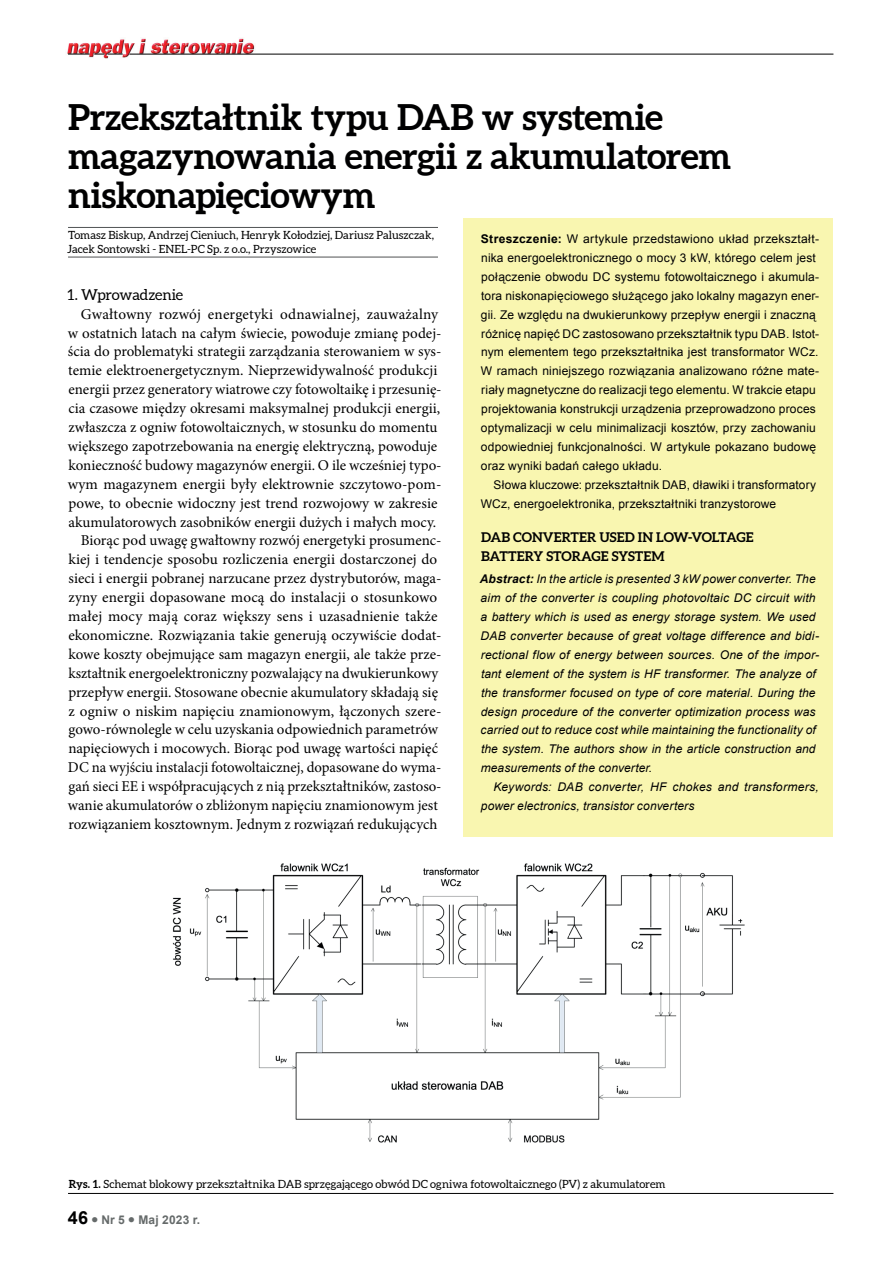
<style>
.page{position:relative;width:893px;height:1263px;background:#fff}
.page>*{position:absolute;margin:0;border:0;box-sizing:border-box;transform-origin:0 0}
.t1{font:700 36px/39px "Aleo";letter-spacing:-.005em;color:#000001}
.t2{font:15px "Minion Pro";color:#000001}
.t3{font:15px "Aleo";letter-spacing:-.01em;color:#000001}
.t4{font:700 13.5px/18.9px "Aleo";color:#000001}
.t5{font:12px/18.9px "Arial";letter-spacing:.015em;color:#000001}
.t6{font:italic 12px/18.9px "Arial";letter-spacing:.015em;color:#000001}
.t7{font:700 12px "Arial";letter-spacing:.015em;color:#656a6a}
.t8{font:11.25px/13.5px "Aleo";letter-spacing:.005em;color:#000001}
.s1{font-weight:700}
.s2{font-size:18px;color:#000001}
</style>
<div class="page">
<img style="left:67px;top:38px;width:190px;height:21px">
<hr style="left:129px;top:54px;width:704px;height:1px;background:#000001">
<svg style="left:68px;top:54px;width:55px;height:1px"></svg>
<div style="left:463px;top:218px;width:370px;height:618px;background:#f9f6b0"></div>
<hr style="left:68px;top:1193px;width:765px;height:1px;background:#000001">
<img style="left:172px;top:863px;width:573px;height:280px">
<hr style="left:68px;top:227px;width:370px;height:1px;background:#4f5253">
<hr style="left:68px;top:257px;width:370px;height:1px;background:#4f5253">
<h1 class="t1" style="left:68px;top:99px;width:665px">Przekształtnik typu DAB w systemie magazynowania energii z akumulatorem niskonapięciowym</h1>
<p class="t5" style="left:481px;top:229px;width:340px"><span class="s1">Streszczenie:</span> W artykule przedstawiono układ przekształt&shy;nika energoelektronicznego o mocy 3 kW, którego celem jest połączenie obwodu DC systemu fotowoltaicznego i akumula&shy;tora niskonapięciowego służącego jako lokalny magazyn ener&shy;gii. Ze względu na dwukierunkowy przepływ energii i znaczną różnicę napięć DC zastosowano przekształtnik typu DAB. Istot&shy;nym elementem tego przekształtnika jest transformator WCz.<br>W ramach niniejszego rozwiązania analizowano różne mate&shy;riały magnetyczne do realizacji tego elementu. W trakcie etapu projektowania konstrukcji urządzenia przeprowadzono proces optymalizacji w celu minimalizacji kosztów, przy zachowaniu odpowiedniej funkcjonalności. W artykule pokazano budowę oraz wyniki badań całego układu.</p>
<p class="t5" style="left:481px;top:475px;width:337px;text-indent:13px">Słowa kluczowe: przekształtnik DAB, dławiki i transformatory<br>WCz, energoelektronika, przekształtniki tranzystorowe</p>
<p class="t4" style="left:481px;top:529px;width:274px">DAB CONVERTER USED IN LOW-VOLTAGE<br>BATTERY STORAGE SYSTEM</p>
<p class="t6" style="left:480px;top:570px;width:341px"><span class="s1">Abstract:</span> In the article is presented 3 kW power converter. The aim of the converter is coupling photovoltaic DC circuit with a battery which is used as energy storage system. We used DAB converter because of great voltage difference and bidi&shy;rectional flow of energy between sources. One of the impor&shy;tant element of the system is HF transformer. The analyze of the transformer focused on type of core material. During the design procedure of the converter optimization process was carried out to reduce cost while maintaining the functionality of the system. The authors show in the article construction and measurements of the converter.</p>
<p class="t6" style="left:481px;top:778px;width:340px;text-indent:12px">Keywords: DAB converter, HF chokes and transformers, power electronics, transistor converters</p>
<p class="t8" style="left:67px;top:229px;width:368px">Tomasz Biskup, Andrzej Cieniuch, Henryk Kołodziej, Dariusz Paluszczak,<br>Jacek Sontowski - ENEL-PC Sp. z o.o., Przyszowice</p>
<p class="t3" style="left:68px;top:286px;width:117px">1. Wprowadzenie</p>
<p class="t2" style="left:81px;top:304px;width:359px">Gwałtowny rozwój energetyki odnawialnej, zauważalny</p>
<p class="t2" style="left:68px;top:323px;width:375px">w ostatnich latach na całym świecie, powoduje zmianę podej-</p>
<p class="t2" style="left:68px;top:342px;width:375px">ścia do problematyki strategii zarządzania sterowaniem w sys-</p>
<p class="t2" style="left:68px;top:360px;width:371px">temie elektroenergetycznym. Nieprzewidywalność produkcji</p>
<p class="t2" style="left:68px;top:379px;width:375px">energii przez generatory wiatrowe czy fotowoltaikę i przesunię-</p>
<p class="t2" style="left:68px;top:398px;width:373px">cia czasowe między okresami maksymalnej produkcji energii,</p>
<p class="t2" style="left:69px;top:417px;width:370px">zwłaszcza z ogniw fotowoltaicznych, w stosunku do momentu</p>
<p class="t2" style="left:68px;top:436px;width:371px">większego zapotrzebowania na energię elektryczną, powoduje</p>
<p class="t2" style="left:68px;top:455px;width:375px">konieczność budowy magazynów energii. O ile wcześniej typo-</p>
<p class="t2" style="left:68px;top:474px;width:375px">wym magazynem energii były elektrownie szczytowo-pom-</p>
<p class="t2" style="left:68px;top:493px;width:371px">powe, to obecnie widoczny jest trend rozwojowy w zakresie</p>
<p class="t2" style="left:69px;top:512px;width:369px">akumulatorowych zasobników energii dużych i małych mocy.</p>
<p class="t2" style="left:81px;top:531px;width:362px">Biorąc pod uwagę gwałtowny rozwój energetyki prosumenc-</p>
<p class="t2" style="left:68px;top:549px;width:370px">kiej i tendencje sposobu rozliczenia energii dostarczonej do</p>
<p class="t2" style="left:69px;top:568px;width:374px">sieci i energii pobranej narzucane przez dystrybutorów, maga-</p>
<p class="t2" style="left:69px;top:587px;width:370px">zyny energii dopasowane mocą do instalacji o stosunkowo</p>
<p class="t2" style="left:68px;top:606px;width:371px">małej mocy mają coraz większy sens i uzasadnienie także</p>
<p class="t2" style="left:68px;top:625px;width:375px">ekonomiczne. Rozwiązania takie generują oczywiście dodat-</p>
<p class="t2" style="left:68px;top:644px;width:375px">kowe koszty obejmujące sam magazyn energii, ale także prze-</p>
<p class="t2" style="left:68px;top:663px;width:371px">kształtnik energoelektroniczny pozwalający na dwukierunkowy</p>
<p class="t2" style="left:68px;top:682px;width:371px">przepływ energii. Stosowane obecnie akumulatory składają się</p>
<p class="t2" style="left:69px;top:701px;width:374px">z ogniw o niskim napięciu znamionowym, łączonych szere-</p>
<p class="t2" style="left:69px;top:720px;width:371px">gowo-równolegle w celu uzyskania odpowiednich parametrów</p>
<p class="t2" style="left:68px;top:738px;width:371px">napięciowych i mocowych. Biorąc pod uwagę wartości napięć</p>
<p class="t2" style="left:68px;top:757px;width:375px">DC na wyjściu instalacji fotowoltaicznej, dopasowane do wyma-</p>
<p class="t2" style="left:69px;top:776px;width:374px">gań sieci EE i współpracujących z nią przekształtników, zastoso-</p>
<p class="t2" style="left:68px;top:795px;width:372px">wanie akumulatorów o zbliżonym napięciu znamionowym jest</p>
<p class="t2" style="left:68px;top:814px;width:370px">rozwiązaniem kosztownym. Jednym z rozwiązań redukujących</p>
<p class="t8" style="left:69px;top:1178px;width:598px"><span class="s1">Rys. 1.</span> Schemat blokowy przekształtnika DAB sprzęgającego obwód DC ogniwa fotowoltaicznego (PV) z akumulatorem</p>
<p class="t7" style="left:68px;top:1212px;width:134px"><span class="s2">46</span> ● Nr 5 ● Maj 2023 r.</p>
</div>
